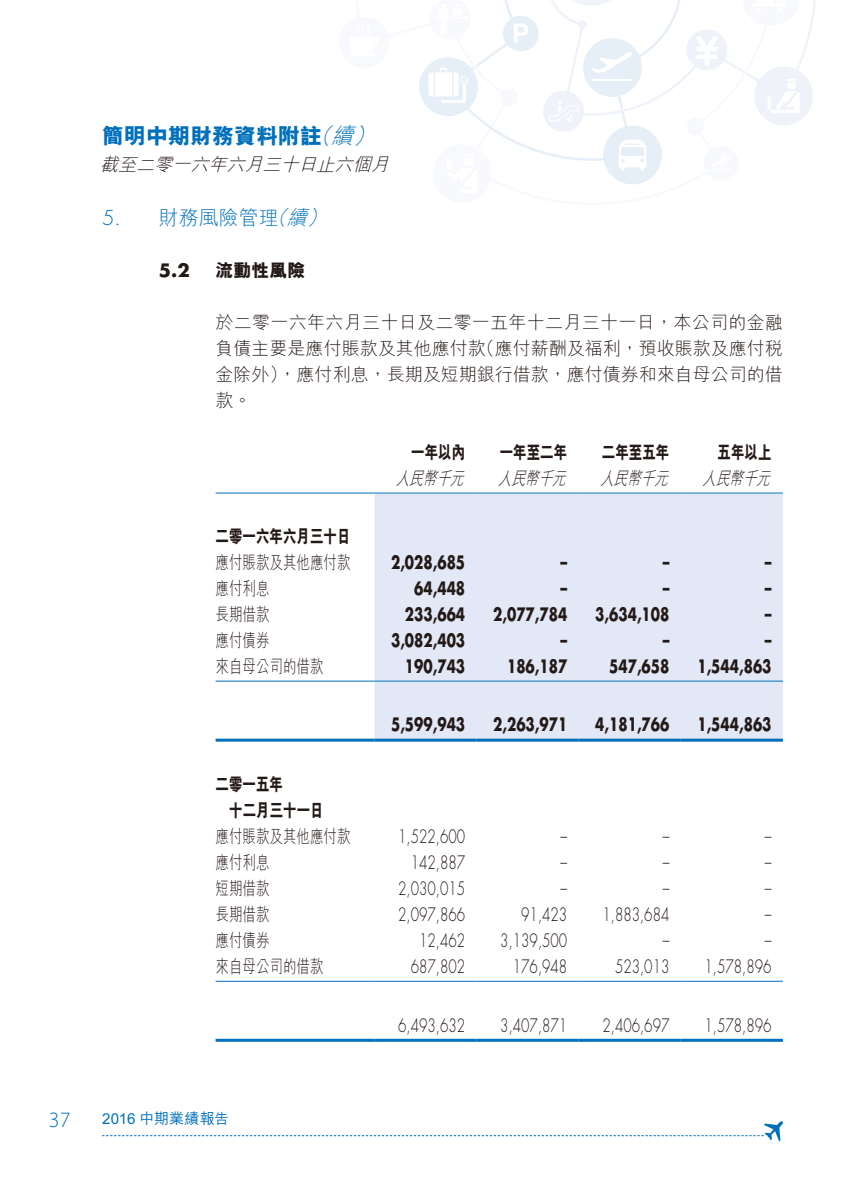
<style>
.page{position:relative;width:851px;height:1191px;background:#fff}
.page>*{position:absolute;margin:0;border:0;box-sizing:border-box;transform-origin:0 0}
.t1{font:800 22px "M Hei HK";color:#0070bb}
.t2{font:300 22px "Myriad Pro";color:#0070bb}
.t3{font:italic 300 22px "M Hei HK";color:#0070bb}
.t4{font:300 20px "M Hei HK";color:#0070bb}
.t5{font:italic 300 20px "M Hei HK";color:#0070bb}
.t6{font:300 20px "Futura Std";color:#0070bb}
.t7{font:300 18px "Futura Std";color:#231916;scale:.75 1}
.t8{font:700 18px "Futura Std";color:#231916;scale:.75 1}
.t9{font:300 18px/26px "M Hei HK";color:#231916;text-align:right}
.t10{font:300 18px "M Hei HK";color:#231916;scale:.75 1}
.t11{font:800 18px/26px "M Hei HK";color:#231916;scale:.75 1}
.t12{font:italic 300 18px "M Hei HK";color:#231916;scale:.75 1}
.t13{font:italic 300 18px "M Hei HK";color:#231916}
.t14{font:800 18px "M Hei HK";color:#231916}
.t15{font:700 18px "Futura Std";color:#231916}
.t16{font:500 15px "M Hei HK";letter-spacing:-.005em;color:#0070bb}
.s1{font-weight:300;font-style:italic}
.s2{font-style:italic}
.s3{font-size:14.4px}
</style>
<div class="page">
<svg style="left:419px;top:0;width:397px;height:185px"></svg>
<svg style="left:102px;top:1121px;width:681px;height:20px"></svg>
<div style="left:374px;top:493px;width:408px;height:245px;background:#e2e8f6"></div>
<hr style="left:215px;top:492px;width:159px;height:1px;background:#0070bb">
<hr style="left:374px;top:492px;width:102px;height:1px;background:#0070bb">
<hr style="left:476px;top:492px;width:102px;height:1px;background:#0070bb">
<hr style="left:578px;top:492px;width:102px;height:1px;background:#0070bb">
<hr style="left:680px;top:492px;width:102px;height:1px;background:#0070bb">
<hr style="left:215px;top:680px;width:159px;height:1px;background:#0070bb">
<hr style="left:374px;top:680px;width:102px;height:1px;background:#0070bb">
<hr style="left:476px;top:680px;width:102px;height:1px;background:#0070bb">
<hr style="left:578px;top:680px;width:102px;height:1px;background:#0070bb">
<hr style="left:680px;top:680px;width:102px;height:1px;background:#0070bb">
<hr style="left:215px;top:738px;width:159px;height:3px;background:#0070bb">
<hr style="left:374px;top:738px;width:102px;height:3px;background:#0070bb">
<hr style="left:476px;top:738px;width:102px;height:3px;background:#0070bb">
<hr style="left:578px;top:738px;width:102px;height:3px;background:#0070bb">
<hr style="left:680px;top:738px;width:102px;height:3px;background:#0070bb">
<hr style="left:215px;top:980px;width:159px;height:1px;background:#0070bb">
<hr style="left:374px;top:980px;width:102px;height:1px;background:#0070bb">
<hr style="left:476px;top:980px;width:102px;height:1px;background:#0070bb">
<hr style="left:578px;top:980px;width:102px;height:1px;background:#0070bb">
<hr style="left:680px;top:980px;width:102px;height:1px;background:#0070bb">
<hr style="left:215px;top:1038px;width:159px;height:3px;background:#0070bb">
<hr style="left:374px;top:1038px;width:102px;height:3px;background:#0070bb">
<hr style="left:476px;top:1038px;width:102px;height:3px;background:#0070bb">
<hr style="left:578px;top:1038px;width:102px;height:3px;background:#0070bb">
<hr style="left:680px;top:1038px;width:102px;height:3px;background:#0070bb">
<p class="t2" style="left:49px;top:1106px;width:23px">37</p>
<p class="t1" style="left:102px;top:125px;width:258px">簡明中期財務資料附註<span class="s1">續</span></p>
<p class="t3" style="left:309px;top:125px;width:29px">（</p>
<p class="t13" style="left:100px;top:155px;width:294px">截至二零一六年六月三十日止六個月</p>
<p class="t5" style="left:307px;top:207px;width:27px">(</p>
<p class="t3" style="left:353px;top:125px;width:29px">(</p>
<p class="t4" style="left:159px;top:207px;width:155px">財務風險管理<span class="s2">續</span></p>
<p class="t5" style="left:267px;top:207px;width:27px">（</p>
<p class="t6" style="left:102px;top:205px;width:20px">5.</p>
<p class="t15" style="left:159px;top:258px;width:32px">5.2</p>
<p class="t14" style="left:215px;top:261px;width:91px">流動性風險</p>
<p class="t9" style="left:215px;top:309px;width:569px">於二零一六年六月三十日及二零一五年十二月三十一日，本公司的金融（應付薪酬及福利，預收賬款及應付稅</p>
<p class="t9" style="left:215px;top:335px;width:568px;text-align:left">負債主要是應付賬款及其他應付款<br>金除外，）應付利息，長期及短期銀行借款，應付債券和來自母公司的借款。</p>
<p class="t11" style="left:717px;top:439px;width:73px">五年以上</p>
<p class="t11" style="left:411px;top:439px;width:73px">一年以內</p>
<p class="t11" style="left:499px;top:439px;width:92px">一年至二年</p>
<p class="t11" style="left:601px;top:439px;width:91px">二年至五年</p>
<p class="t12" style="left:396px;top:469px;width:98px">人民幣千元</p>
<p class="t12" style="left:498px;top:469px;width:98px">人民幣千元</p>
<p class="t12" style="left:600px;top:469px;width:98px">人民幣千元</p>
<p class="t12" style="left:702px;top:469px;width:98px">人民幣千元</p>
<p class="t11" style="left:215px;top:523px;width:181px">二零一六年六月三十日</p>
<p class="t10" style="left:215px;top:553px;width:181px">應付賬款及其他應付款</p>
<p class="t8" style="left:391px;top:550px;width:100px">2,028,685</p>
<p class="t8" style="left:560px;top:550px;width:10px">–</p>
<p class="t8" style="left:662px;top:550px;width:10px">–</p>
<p class="t8" style="left:764px;top:550px;width:10px">–</p>
<p class="t10" style="left:215px;top:579px;width:73px">應付利息</p>
<p class="t8" style="left:414px;top:576px;width:69px">64,448</p>
<p class="t8" style="left:560px;top:576px;width:10px">–</p>
<p class="t8" style="left:662px;top:576px;width:10px">–</p>
<p class="t8" style="left:764px;top:576px;width:10px">–</p>
<p class="t10" style="left:215px;top:605px;width:73px">長期借款</p>
<p class="t8" style="left:405px;top:602px;width:82px">233,664</p>
<p class="t8" style="left:493px;top:602px;width:100px">2,077,784</p>
<p class="t8" style="left:595px;top:602px;width:100px">3,634,108</p>
<p class="t8" style="left:764px;top:602px;width:10px">–</p>
<p class="t10" style="left:215px;top:631px;width:74px">應付債券</p>
<p class="t8" style="left:391px;top:628px;width:100px">3,082,403</p>
<p class="t8" style="left:560px;top:628px;width:10px">–</p>
<p class="t8" style="left:662px;top:628px;width:10px">–</p>
<p class="t8" style="left:764px;top:628px;width:10px">–</p>
<p class="t10" style="left:215px;top:657px;width:145px">來自母公司的借款</p>
<p class="t8" style="left:405px;top:654px;width:82px">190,743</p>
<p class="t8" style="left:507px;top:654px;width:82px">186,187</p>
<p class="t8" style="left:609px;top:654px;width:82px">547,658</p>
<p class="t8" style="left:697px;top:654px;width:100px">1,544,863</p>
<p class="t8" style="left:391px;top:712px;width:100px">5,599,943</p>
<p class="t8" style="left:493px;top:712px;width:100px">2,263,971</p>
<p class="t8" style="left:595px;top:712px;width:100px">4,181,766</p>
<p class="t8" style="left:697px;top:712px;width:100px">1,544,863</p>
<p class="t11" style="left:229px;top:771px;width:128px;text-indent:-14px">二零一五年<br>十二月三十一日</p>
<p class="t10" style="left:215px;top:827px;width:181px">應付賬款及其他應付款</p>
<p class="t7" style="left:398px;top:826px;width:91px">1,522,600</p>
<p class="t7" style="left:560px;top:826px;width:10px">–</p>
<p class="t7" style="left:662px;top:826px;width:10px">–</p>
<p class="t7" style="left:764px;top:826px;width:10px">–</p>
<p class="t10" style="left:215px;top:853px;width:73px">應付利息</p>
<p class="t7" style="left:410px;top:852px;width:74px">142,887</p>
<p class="t7" style="left:560px;top:852px;width:10px">–</p>
<p class="t7" style="left:662px;top:852px;width:10px">–</p>
<p class="t7" style="left:764px;top:852px;width:10px">–</p>
<p class="t10" style="left:215px;top:879px;width:73px">短期借款</p>
<p class="t7" style="left:398px;top:878px;width:91px">2,030,015</p>
<p class="t7" style="left:560px;top:878px;width:10px">–</p>
<p class="t7" style="left:662px;top:878px;width:10px">–</p>
<p class="t7" style="left:764px;top:878px;width:10px">–</p>
<p class="t10" style="left:215px;top:905px;width:73px">長期借款</p>
<p class="t7" style="left:398px;top:904px;width:91px">2,097,866</p>
<p class="t7" style="left:521px;top:904px;width:63px">91,423</p>
<p class="t7" style="left:602px;top:904px;width:91px">1,883,684</p>
<p class="t7" style="left:764px;top:904px;width:10px">–</p>
<p class="t10" style="left:215px;top:931px;width:73px">應付債券</p>
<p class="t7" style="left:419px;top:930px;width:63px">12,462</p>
<p class="t7" style="left:500px;top:930px;width:91px">3,139,500</p>
<p class="t7" style="left:662px;top:930px;width:10px">–</p>
<p class="t7" style="left:764px;top:930px;width:10px">–</p>
<p class="t10" style="left:215px;top:957px;width:145px">來自母公司的借款</p>
<p class="t7" style="left:410px;top:956px;width:74px">687,802</p>
<p class="t7" style="left:513px;top:956px;width:74px">176,948</p>
<p class="t7" style="left:615px;top:956px;width:74px">523,013</p>
<p class="t7" style="left:704px;top:956px;width:91px">1,578,896</p>
<p class="t7" style="left:398px;top:1014px;width:91px">6,493,632</p>
<p class="t7" style="left:500px;top:1014px;width:91px">3,407,871</p>
<p class="t7" style="left:602px;top:1014px;width:91px">2,406,697</p>
<p class="t7" style="left:704px;top:1014px;width:91px">1,578,896</p>
<p class="t16" style="left:102px;top:1107px;width:128px">2016 中期業績報<span class="s3">告</span></p>
</div>
